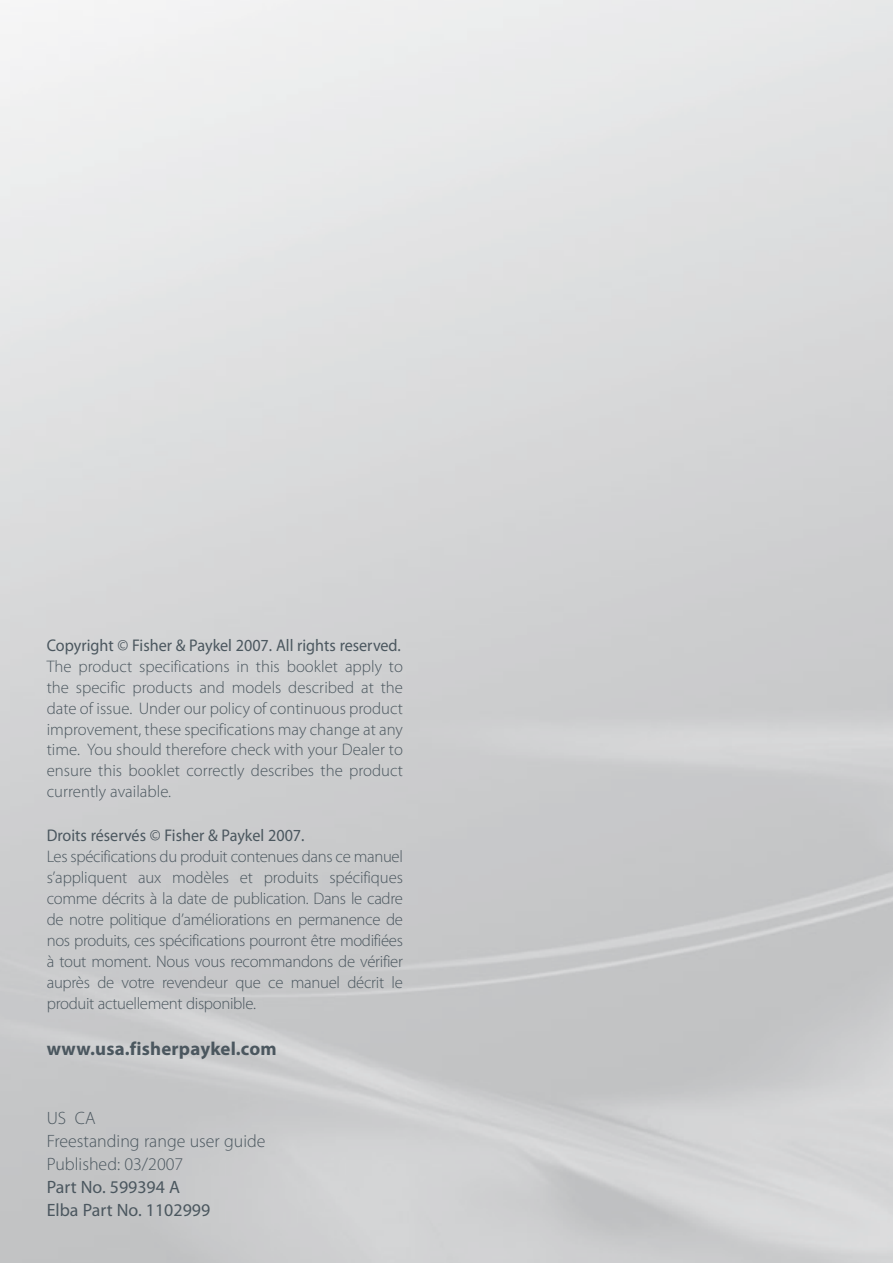
<style>
.page{position:relative;width:893px;height:1263px;background:#fff}
.page>*{position:absolute;margin:0;border:0;box-sizing:border-box;transform-origin:0 0}
.t1{font:700 18.9px "Myriad Pro";letter-spacing:.01em;color:#4b575f}
.t2{font:300 17.85px/23.1px "Myriad Pro";color:#4b575f}
.t3{font:17.85px/23.1px "Myriad Pro";color:#4b575f}
.t4{font:16.95px "Myriad Pro";color:#4b575f;scale:.95 1}
.t5{font:300 16.8px/21px "Myriad Pro";letter-spacing:-.01em;color:#4b575f;text-align:justify}
</style>
<div class="page">
<p class="t4" style="left:47px;top:639px;width:374px">Copyright © Fisher &amp; Paykel 2007. All rights reserved.</p>
<p class="t5" style="left:47px;top:657px;width:358px">The product specifications in this booklet apply to the specific products and models described at the date of issue. Under our policy of continuous product improvement, these specifications may change at any time. You should therefore check with your Dealer to ensure this booklet correctly describes the product currently available.</p>
<p class="t4" style="left:47px;top:829px;width:273px">Droits réservés © Fisher &amp; Paykel 2007.</p>
<p class="t5" style="left:47px;top:848px;width:358px">Les spécifications du produit contenues dans ce manuel s’appliquent aux modèles et produits spécifiques comme décrits à la date de publication. Dans le cadre de notre politique d’améliorations en permanence de nos produits, ces spécifications pourront être modifiées à tout moment. Nous vous recommandons de vérifier auprès de votre revendeur que ce manuel décrit le produit actuellement disponible.</p>
<p class="t1" style="left:47px;top:1041px;width:231px">www.usa.fisherpaykel.com</p>
<p class="t2" style="left:47px;top:1108px;width:220px">US CA<br>Freestanding range user guide<br>Published: 03/2007</p>
<p class="t3" style="left:47px;top:1177px;width:165px">Part No. 599394 A<br>Elba Part No. 1102999</p>
</div>
